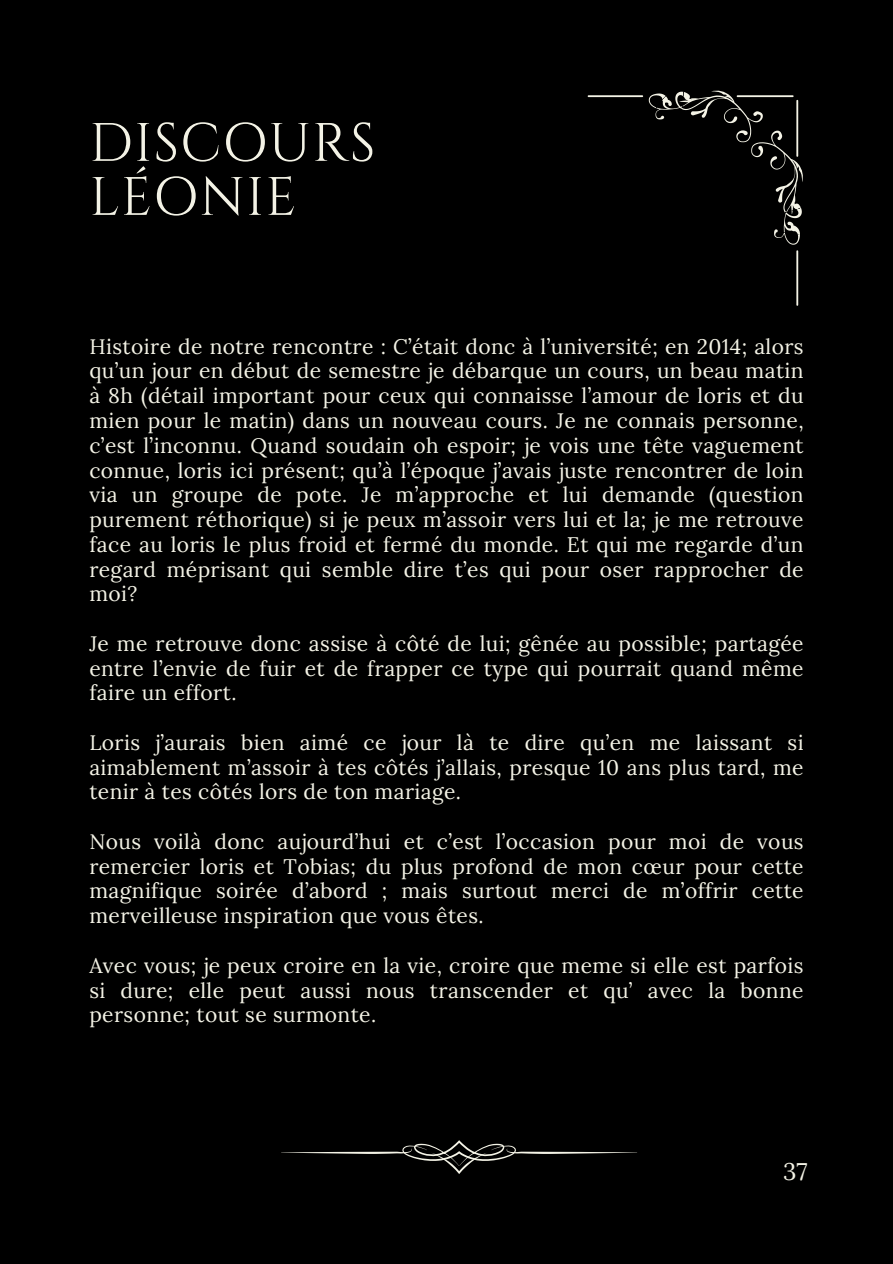
<style>
.page{position:relative;width:893px;height:1264px;background:#fff}
.page>*{position:absolute;margin:0;border:0;box-sizing:border-box;transform-origin:0 0}
.t1{font:54px "Cinzel";letter-spacing:.02em;color:#f4f3e6}
.t2{font:24px "Lora";color:#f4f3e6}
.t3{font:21px/24.8px "Lora";letter-spacing:.02em;color:#f4f3e6;text-align:justify}
</style>
<div class="page">
<div style="left:0;top:0;width:892px;height:1263px;background:#000"></div>
<svg style="left:587px;top:90px;width:216px;height:215px"></svg>
<svg style="left:281px;top:1140px;width:356px;height:33px"></svg>
<p class="t1" style="left:89px;top:108px;width:287px">DISCOURS</p>
<p class="t1" style="left:89px;top:162px;width:208px">LÉONIE</p>
<p class="t3" style="left:89px;top:333px;width:715px">Histoire de notre rencontre : C’était donc à l’université; en 2014; alors qu’un jour en début de semestre je débarque un cours, un beau matin à 8h (détail important pour ceux qui connaisse l’amour de loris et du mien pour le matin) dans un nouveau cours. Je ne connais personne, c’est l’inconnu. Quand soudain oh espoir; je vois une tête vaguement connue, loris ici présent; qu’à l’époque j’avais juste rencontrer de loin via un groupe de pote. Je m’approche et lui demande (question purement réthorique) si je peux m’assoir vers lui et la; je me retrouve face au loris le plus froid et fermé du monde. Et qui me regarde d’un regard méprisant qui semble dire t’es qui pour oser rapprocher de moi?</p>
<p class="t3" style="left:89px;top:630px;width:715px">Je me retrouve donc assise à côté de lui; gênée au possible; partagée entre l’envie de fuir et de frapper ce type qui pourrait quand même faire un effort.</p>
<p class="t3" style="left:89px;top:729px;width:715px">Loris j’aurais bien aimé ce jour là te dire qu’en me laissant si aimablement m’assoir à tes côtés j’allais, presque 10 ans plus tard, me tenir à tes côtés lors de ton mariage.</p>
<p class="t3" style="left:89px;top:828px;width:715px">Nous voilà donc aujourd’hui et c’est l’occasion pour moi de vous remercier loris et Tobias; du plus profond de mon cœur pour cette magnifique soirée d’abord ; mais surtout merci de m’offrir cette merveilleuse inspiration que vous êtes.</p>
<p class="t3" style="left:89px;top:952px;width:715px">Avec vous; je peux croire en la vie, croire que meme si elle est parfois si dure; elle peut aussi nous transcender et qu’ avec la bonne personne; tout se surmonte.</p>
<p class="t2" style="left:783px;top:1155px;width:26px">37</p>
</div>
